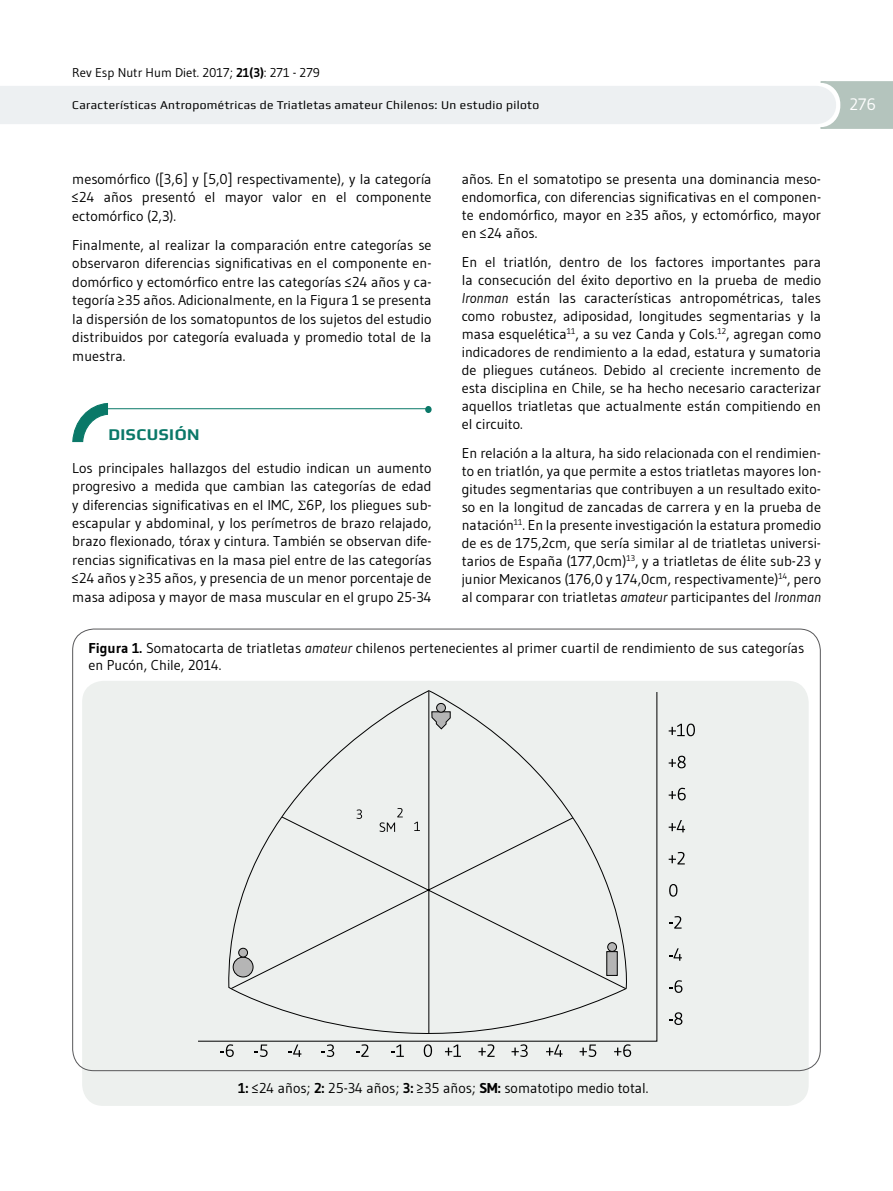
<style>
.page{position:relative;width:893px;height:1191px;background:#fff}
.page>*{position:absolute;margin:0;border:0;box-sizing:border-box;transform-origin:0 0}
.t1{font:700 16.5px "Play";letter-spacing:.03em;color:#0a7868}
.t2{font:16.5px "Gudea";color:#fff}
.t3{font:14.25px/18px "Gudea";color:#000;text-align:justify}
.t4{font:12.75px "Gudea";color:#000}
.t5{font:12px "Play";letter-spacing:.03em;color:#000}
.s1{font-weight:700}
.s2{font-style:italic}
.s3{font-family:"Minion Pro"}
</style>
<div class="page">
<svg style="left:0;top:81px;width:893px;height:48px"></svg>
<hr style="left:101px;top:408px;width:325px;height:1px;background:#0a7868">
<div style="left:425px;top:406px;width:7px;height:7px;background:#0a7868;border-radius:50%"></div>
<svg style="left:72px;top:403px;width:37px;height:39px"></svg>
<div style="left:82px;top:681px;width:727px;height:425px;background:#edf0ee;border-radius:21px"></div>
<svg style="left:225px;top:690px;width:406px;height:382px"></svg>
<svg style="left:198px;top:691px;width:460px;height:351px"></svg>
<svg style="left:669px;top:1012px;width:13px;height:13px"></svg>
<svg style="left:669px;top:980px;width:13px;height:13px"></svg>
<svg style="left:669px;top:948px;width:13px;height:12px"></svg>
<svg style="left:669px;top:916px;width:13px;height:12px"></svg>
<svg style="left:669px;top:852px;width:16px;height:12px"></svg>
<svg style="left:669px;top:820px;width:16px;height:12px"></svg>
<svg style="left:669px;top:787px;width:17px;height:13px"></svg>
<svg style="left:669px;top:755px;width:17px;height:13px"></svg>
<svg style="left:669px;top:723px;width:26px;height:13px"></svg>
<svg style="left:669px;top:884px;width:8px;height:12px"></svg>
<svg style="left:220px;top:1044px;width:14px;height:13px"></svg>
<svg style="left:254px;top:1044px;width:14px;height:13px"></svg>
<svg style="left:289px;top:1044px;width:12px;height:13px"></svg>
<svg style="left:322px;top:1044px;width:12px;height:13px"></svg>
<svg style="left:356px;top:1044px;width:13px;height:13px"></svg>
<svg style="left:391px;top:1044px;width:13px;height:13px"></svg>
<svg style="left:424px;top:1044px;width:8px;height:13px"></svg>
<svg style="left:445px;top:1044px;width:16px;height:13px"></svg>
<svg style="left:478px;top:1044px;width:17px;height:13px"></svg>
<svg style="left:511px;top:1044px;width:17px;height:13px"></svg>
<svg style="left:546px;top:1044px;width:16px;height:13px"></svg>
<svg style="left:580px;top:1044px;width:16px;height:13px"></svg>
<svg style="left:614px;top:1044px;width:17px;height:13px"></svg>
<p class="t4" style="left:72px;top:65px;width:249px">Rev Esp Nutr Hum Diet. 2017; <span class="s1">21(3)</span>: 271 - 279</p>
<p class="t5" style="left:72px;top:98px;width:468px">Características Antropométricas de Triatletas amateur Chilenos: Un estudio piloto</p>
<p class="t2" style="left:850px;top:94px;width:28px">276</p>
<p class="t3" style="left:72px;top:169px;width:361px;line-height:18.5px">mesomórfico ([3,6] y [5,0] respectivamente), y la categoría ≤24 años presentó el mayor valor en el componente ectomórfico (2,3).</p>
<p class="t3" style="left:72px;top:235px;width:361px;line-height:18.5px">Finalmente, al realizar la comparación entre categorías se observaron diferencias significativas en el componente en&shy;domórfico y ectomórfico entre las categorías ≤24 años y ca&shy;tegoría ≥35 años. Adicionalmente, en la Figura 1 se presenta la dispersión de los somatopuntos de los sujetos del estudio distribuidos por categoría evaluada y promedio total de la muestra.</p>
<p class="t3" style="left:462px;top:170px;width:361px">años. En el somatotipo se presenta una dominancia meso&shy;endomorfica, con diferencias significativas en el componen&shy;te endomórfico, mayor en ≥35 años, y ectomórfico, mayor en ≤24 años.</p>
<p class="t3" style="left:462px;top:252px;width:361px">En el triatlón, dentro de los factores importantes para la consecución del éxito deportivo en la prueba de medio <span class="s2">Ironman</span> están las características antropométricas, tales como robustez, adiposidad, longitudes segmentarias y la masa esquelética<sup>11</sup>, a su vez Canda y Cols.<sup>12</sup>, agregan como indicadores de rendimiento a la edad, estatura y sumatoria de pliegues cutáneos. Debido al creciente incremento de esta disciplina en Chile, se ha hecho necesario caracterizar aquellos triatletas que actualmente están compitiendo en el circuito.</p>
<p class="t3" style="left:462px;top:443px;width:361px">En relación a la altura, ha sido relacionada con el rendimien&shy;to en triatlón, ya que permite a estos triatletas mayores lon&shy;gitudes segmentarias que contribuyen a un resultado exito&shy;so en la longitud de zancadas de carrera y en la prueba de natación<sup>11</sup>. En la presente investigación la estatura promedio de es de 175,2cm, que sería similar al de triatletas universi&shy;tarios de España (177,0cm)<sup>13</sup>, y a triatletas de élite sub-23 y junior Mexicanos (176,0 y 174,0cm, respectivamente)<sup>14</sup>, pero al comparar con triatletas <span class="s2">amateur</span> participantes del <span class="s2">Ironman</span></p>
<p class="t3" style="left:88px;top:639px;width:717px;line-height:17.1px"><span class="s1">Figura 1.</span> Somatocarta de triatletas <span class="s2">amateur</span> chilenos pertenecientes al primer cuartil de rendimiento de sus categorías en Pucón, Chile, 2014.</p>
<p class="t1" style="left:108px;top:425px;width:93px">DISCUSIÓN</p>
<p class="t3" style="left:72px;top:458px;width:361px;line-height:18.5px">Los principales hallazgos del estudio indican un aumento progresivo a medida que cambian las categorías de edad y diferencias significativas en el IMC, <span class="s3">Σ</span>6P, los pliegues sub&shy;escapular y abdominal, y los perímetros de brazo relajado, brazo flexionado, tórax y cintura. También se observan dife&shy;rencias significativas en la masa piel entre de las categorías ≤24 años y ≥35 años, y presencia de un menor porcentaje de masa adiposa y mayor de masa muscular en el grupo 25-34</p>
<p class="t3" style="left:238px;top:1079px;width:412px"><span class="s1">1:</span> ≤24 años; <span class="s1">2:</span> 25-34 años; <span class="s1">3:</span> ≥35 años; <span class="s1">SM:</span> somatotipo medio total.</p>
</div>
